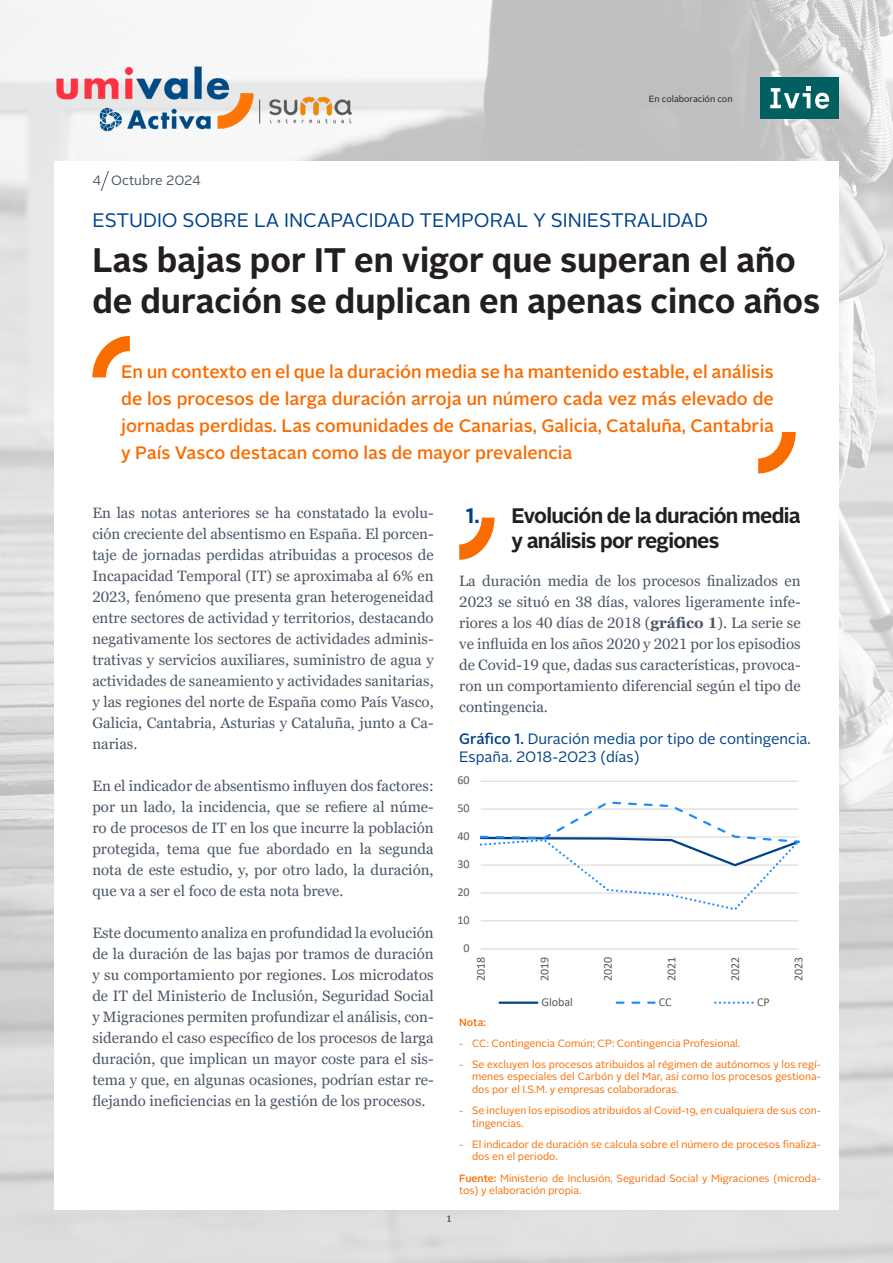
<style>
.page{position:relative;width:893px;height:1263px;background:#fff}
.page>*{position:absolute;margin:0;border:0;box-sizing:border-box;transform-origin:0 0}
.t1{font:700 34.05px/40.8px "Alright Sans";color:#231f20}
.t2{font:700 21px/25.2px "Alright Sans";letter-spacing:-.035em;color:#231f20}
.t3{font:700 21px "Alright Sans";color:#00428a}
.t4{font:19.5px "Alright Sans";color:#00428a}
.t5{font:500 18px/27px "Alright Sans";color:#f96c00;text-align:justify}
.t6{font:15px/21px "Georgia Pro";color:#4c5867;text-align:justify}
.t7{font:15px/18px "Alright Sans";color:#00428a}
.t8{font:13.5px "Alright Sans";color:#4c5867}
.t9{font:12px "Calibri";color:#595959}
.t10{font:12px "Georgia";color:#231f20}
.t11{font:10.5px/12.6px "Alright Sans";color:#f96c00}
.t12{font:500 10.5px "Alright Sans";color:#f96c00}
.t13{font:9px "Alright Sans";color:#231f20}
.s1{font-weight:700}
.s2{font-weight:500}
</style>
<div class="page">
<img style="left:0;top:0;width:893px;height:1263px">
<div style="left:54px;top:162px;width:785px;height:1048px;background:#fff"></div>
<div style="left:760px;top:78px;width:79px;height:41px;background:#005f61"></div>
<svg style="left:770px;top:87px;width:59px;height:22px"></svg>
<img style="left:256px;top:66px;width:109px;height:63px">
<img style="left:53px;top:46px;width:203px;height:127px">
<svg style="left:758px;top:432px;width:38px;height:41px"></svg>
<svg style="left:92px;top:336px;width:38px;height:41px"></svg>
<svg style="left:101px;top:171px;width:8px;height:20px"></svg>
<svg style="left:459px;top:518px;width:36px;height:42px"></svg>
<hr style="left:481px;top:920px;width:318px;height:1px;background:#d9d9d9">
<hr style="left:481px;top:781px;width:318px;height:1px;background:#d9d9d9">
<hr style="left:481px;top:948px;width:318px;height:1px;background:#d9d9d9">
<svg style="left:481px;top:801px;width:319px;height:109px"></svg>
<hr style="left:500px;top:1001px;width:37px;height:3px;background:#00428a">
<svg style="left:617px;top:1001px;width:37px;height:3px"></svg>
<svg style="left:715px;top:1001px;width:38px;height:3px"></svg>
<p class="t8" style="left:92px;top:172px;width:110px">4 Octubre 2024</p>
<p class="t13" style="left:649px;top:93px;width:85px">En colaboración con</p>
<p class="t4" style="left:92px;top:207px;width:617px">ESTUDIO SOBRE LA INCAPACIDAD TEMPORAL Y SINIESTRALIDAD</p>
<p class="t1" style="left:92px;top:240px;width:729px">Las bajas por IT en vigor que superan el año de duración se duplican en apenas cinco años</p>
<p class="t5" style="left:121px;top:358px;width:654px">En un contexto en el que la duración media se ha mantenido estable, el análisis de los procesos de larga duración arroja un número cada vez más elevado de jornadas perdidas. Las comunidades de Canarias, Galicia, Cataluña, Cantabria y País Vasco destacan como las de mayor prevalencia</p>
<p class="t6" style="left:92px;top:503px;width:343px">En las notas anteriores se ha constatado la evolu&shy;ción creciente del absentismo en España. El porcen&shy;taje de jornadas perdidas atribuidas a procesos de Incapacidad Temporal (IT) se aproximaba al 6% en 2023, fenómeno que presenta gran heterogeneidad entre sectores de actividad y territorios, destacando negativamente los sectores de actividades adminis&shy;trativas y servicios auxiliares, suministro de agua y actividades de saneamiento y actividades sanitarias, y las regiones del norte de España como País Vasco, Galicia, Cantabria, Asturias y Cataluña, junto a Ca&shy;narias.</p>
<p class="t6" style="left:92px;top:776px;width:343px">En el indicador de absentismo influyen dos factores: por un lado, la incidencia, que se refiere al núme&shy;ro de procesos de IT en los que incurre la población protegida, tema que fue abordado en la segunda nota de este estudio, y, por otro lado, la duración, que va a ser el foco de esta nota breve.</p>
<p class="t6" style="left:92px;top:923px;width:343px">Este documento analiza en profundidad la evolución de la duración de las bajas por tramos de duración y su comportamiento por regiones. Los microdatos de IT del Ministerio de Inclusión, Seguridad Social y Migraciones permiten profundizar el análisis, con&shy;siderando el caso específico de los procesos de larga duración, que implican un mayor coste para el sis&shy;tema y que, en algunas ocasiones, podrían estar re&shy;flejando ineficiencias en la gestión de los procesos.</p>
<p class="t2" style="left:512px;top:503px;width:291px">Evolución de la duración media y análisis por regiones</p>
<p class="t6" style="left:459px;top:571px;width:343px">La duración media de los procesos finalizados en 2023 se situó en 38 días, valores ligeramente infe&shy;riores a los 40 días de 2018 (<span class="s1">gráfico 1</span>). La serie se ve influida en los años 2020 y 2021 por los episodios de Covid-19 que, dadas sus características, provoca&shy;ron un comportamiento diferencial según el tipo de contingencia.</p>
<p class="t3" style="left:466px;top:500px;width:15px">1.</p>
<p class="t7" style="left:459px;top:730px;width:353px"><span class="s2">Gráfico 1.</span> Duración media por tipo de contingencia.<br>España. 2018-2023 (días)</p>
<p class="t9" style="left:457px;top:772px;width:14px">60</p>
<p class="t9" style="left:457px;top:800px;width:14px">50</p>
<p class="t9" style="left:457px;top:828px;width:14px">40</p>
<p class="t9" style="left:457px;top:856px;width:14px">30</p>
<p class="t9" style="left:457px;top:884px;width:14px">20</p>
<p class="t9" style="left:457px;top:912px;width:14px">10</p>
<p class="t9" style="left:464px;top:940px;width:8px">0</p>
<p class="t9" style="left:472px;top:981px;width:26px;rotate:-90deg">2018</p>
<p class="t9" style="left:536px;top:981px;width:26px;rotate:-90deg">2019</p>
<p class="t9" style="left:600px;top:981px;width:26px;rotate:-90deg">2020</p>
<p class="t9" style="left:663px;top:981px;width:26px;rotate:-90deg">2021</p>
<p class="t9" style="left:727px;top:981px;width:26px;rotate:-90deg">2022</p>
<p class="t9" style="left:790px;top:981px;width:26px;rotate:-90deg">2023</p>
<p class="t9" style="left:541px;top:994px;width:33px">Global</p>
<p class="t9" style="left:659px;top:994px;width:14px">CC</p>
<p class="t9" style="left:757px;top:994px;width:14px">CP</p>
<p class="t10" style="left:446px;top:1211px;width:7px">1</p>
<p class="t12" style="left:459px;top:1015px;width:28px">Nota:</p>
<p class="t11" style="left:459px;top:1037px;width:282px">- CC: Contingencia Común; CP: Contingencia Profesional.</p>
<p class="t11" style="left:472px;top:1058px;width:350px;text-align:justify;text-indent:-13px">- Se excluyen los procesos atribuidos al régimen de autónomos y los regí&shy;menes especiales del Carbón y del Mar, así como los procesos gestiona&shy;dos por el I.S.M. y empresas colaboradoras.</p>
<p class="t11" style="left:472px;top:1104px;width:350px;text-indent:-13px">- Se incluyen los episodios atribuidos al Covid-19, en cualquiera de sus con&shy;tingencias.</p>
<p class="t11" style="left:472px;top:1138px;width:350px;text-indent:-13px">- El indicador de duración se calcula sobre el número de procesos finaliza&shy;dos en el periodo.</p>
<p class="t11" style="left:459px;top:1172px;width:363px"><span class="s2">Fuente:</span> Ministerio de Inclusión, Seguridad Social y Migraciones (microda&shy;tos) y elaboración propia.</p>
</div>
